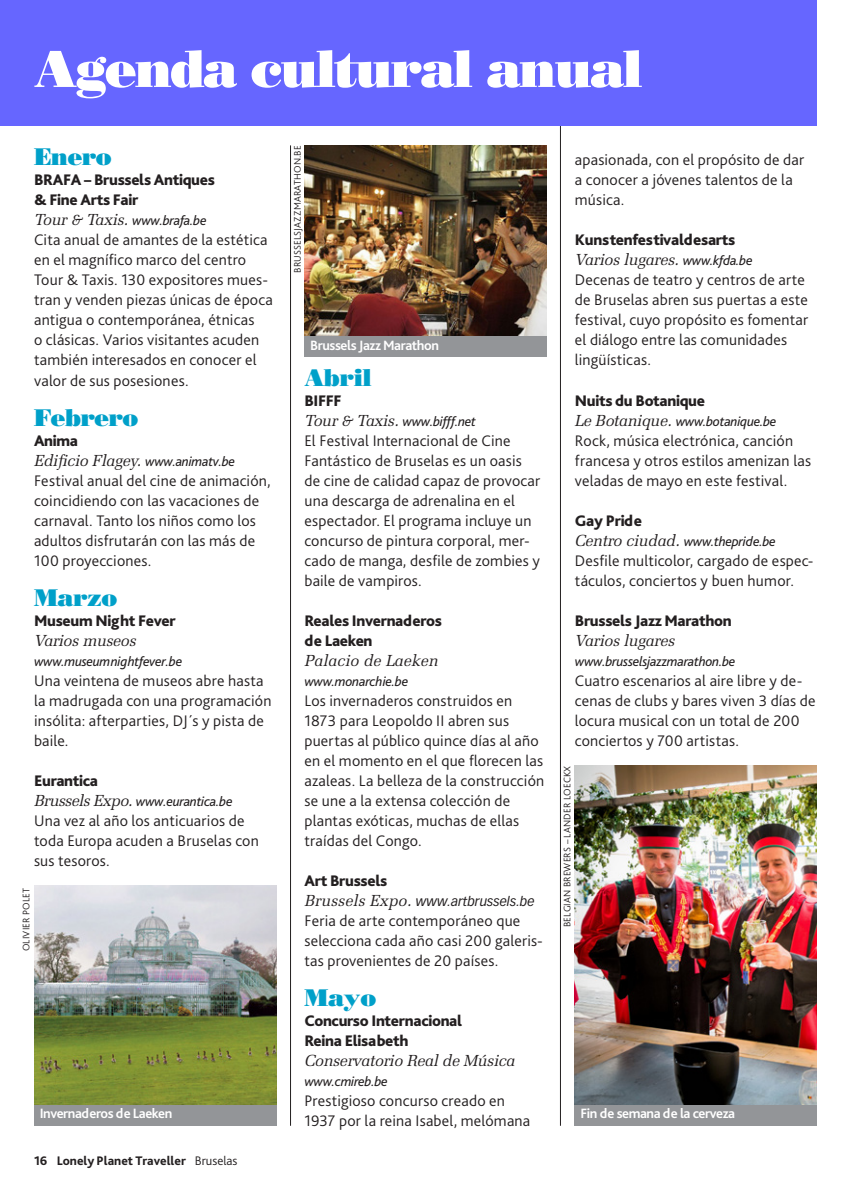
<style>
.page{position:relative;width:851px;height:1191px;background:#fff}
.page>*{position:absolute;margin:0;border:0;box-sizing:border-box;transform-origin:0 0}
.t1{font:52px "Bodoni Std Poster";letter-spacing:-.04em;color:#fff}
.Body_Vectora{font:24px "Bodoni Std Poster";letter-spacing:-.02em;color:#00a0c9}
.Per_defecte{font:300 16px/20px "Bliss Pro";letter-spacing:.015em;color:#231f20}
.Body_Vectora-2{font:800 16px/20px "Bliss Pro";letter-spacing:-.02em;color:#231f20}
.t2{font:italic 16px "Melior LT Std";letter-spacing:-.02em;color:#231f20}
.t3{font:italic 16px "Melior LT Std";color:#231f20}
.t4{font:700 14.2px "Bliss Pro";letter-spacing:-.03em;color:#fff}
.t5{font:italic 14px "Bliss Pro";letter-spacing:-.02em;color:#231f20}
.folio{font:800 13px "Bliss Pro";color:#231f20}
.t6{font:italic 13px "Vectora LT Std";color:#231f20}
.Credit{font:300 10px "Bliss Pro";letter-spacing:.015em;color:#231f20}
.s1{font-family:"Melior LT Std";font-size:16px}
.s2{font-family:"Bliss Pro";font-size:14px}
.s3{font-weight:300}
</style>
<div class="page">
<hr style="left:560px;top:71px;width:1px;height:1054px;background:#231f20">
<hr style="left:290px;top:145px;width:1px;height:980px;background:#231f20">
<img style="left:34px;top:885px;width:242px;height:220px">
<img style="left:574px;top:765px;width:242px;height:340px">
<img style="left:304px;top:145px;width:242px;height:192px">
<div style="left:304px;top:337px;width:242px;height:20px;background:#939598"></div>
<div style="left:34px;top:1105px;width:242px;height:20px;background:#939598"></div>
<div style="left:574px;top:1105px;width:242px;height:20px;background:#939598"></div>
<div style="left:0;top:0;width:816px;height:125px;background:#66f"></div>
<p class="t1" style="left:34px;top:37px;width:610px">Agenda cultural anual</p>
<p class="Credit" style="left:291px;top:273px;width:129px;rotate:-90deg">BRUSSELSJAZZMARATHON.BE</p>
<p class="Body_Vectora" style="left:34px;top:142px;width:79px">Enero</p>
<p class="Body_Vectora-2" style="left:34px;top:170px;width:182px">BRAFA – Brussels Antiques &amp; Fine Arts Fair</p>
<p class="t5" style="left:34px;top:212px;width:174px"><span class="s1">Tour &amp; Taxis.</span> www.brafa.be</p>
<p class="Per_defecte" style="left:34px;top:230px;width:240px">Cita anual de amantes de la estética en el magnífico marco del centro Tour &amp; Taxis. 130 expositores mues&shy;tran y venden piezas únicas de época antigua o contemporánea, étnicas<br>o clásicas. Varios visitantes acuden también interesados en conocer el valor de sus posesiones.</p>
<p class="Body_Vectora" style="left:34px;top:402px;width:106px">Febrero</p>
<p class="Body_Vectora-2" style="left:34px;top:430px;width:46px">Anima</p>
<p class="t2" style="left:34px;top:451px;width:202px">Edificio Flagey. <span class="s2">www.animatv.be</span></p>
<p class="Per_defecte" style="left:34px;top:470px;width:238px">Festival anual del cine de animación, coincidiendo con las vacaciones de carnaval. Tanto los niños como los adultos disfrutarán con las más de<br>100 proyecciones.</p>
<p class="Body_Vectora" style="left:34px;top:582px;width:85px">Marzo</p>
<p class="Body_Vectora-2" style="left:34px;top:610px;width:143px">Museum Night Fever</p>
<p class="t2" style="left:34px;top:631px;width:104px">Varios museos</p>
<p class="t5" style="left:34px;top:652px;width:150px">www.museumnightfever.be</p>
<p class="Per_defecte" style="left:34px;top:670px;width:239px">Una veintena de museos abre hasta la madrugada con una programación insólita: afterparties, DJ´s y pista de baile.</p>
<p class="Body_Vectora-2" style="left:34px;top:770px;width:66px">Eurantica</p>
<p class="t5" style="left:34px;top:792px;width:200px"><span class="s1">Brussels Expo.</span> www.eurantica.be</p>
<p class="Per_defecte" style="left:34px;top:810px;width:226px">Una vez al año los anticuarios de toda Europa acuden a Bruselas con sus tesoros.</p>
<p class="Per_defecte" style="left:574px;top:150px;width:231px">apasionada, con el propósito de dar a conocer a jóvenes talentos de la música.</p>
<p class="Body_Vectora-2" style="left:574px;top:230px;width:162px">Kunstenfestivaldesarts</p>
<p class="t2" style="left:574px;top:251px;width:179px">Varios lugares. <span class="s2">www.kfda.be</span></p>
<p class="Per_defecte" style="left:574px;top:270px;width:235px">Decenas de teatro y centros de arte de Bruselas abren sus puertas a este festival, cuyo propósito es fomentar el diálogo entre las comunidades lingüísticas.</p>
<p class="Body_Vectora-2" style="left:574px;top:390px;width:132px">Nuits du Botanique</p>
<p class="t5" style="left:574px;top:412px;width:203px"><span class="s1">Le Botanique.</span> www.botanique.be</p>
<p class="Per_defecte" style="left:574px;top:430px;width:238px">Rock, música electrónica, canción francesa y otros estilos amenizan las veladas de mayo en este festival.</p>
<p class="Body_Vectora-2" style="left:574px;top:510px;width:69px">Gay Pride</p>
<p class="t5" style="left:574px;top:532px;width:202px"><span class="s1">Centro ciudad.</span> www.thepride.be</p>
<p class="Per_defecte" style="left:574px;top:550px;width:240px">Desfile multicolor, cargado de espec&shy;táculos, conciertos y buen humor.</p>
<p class="Body_Vectora-2" style="left:574px;top:610px;width:158px">Brussels Jazz Marathon</p>
<p class="t2" style="left:574px;top:631px;width:101px">Varios lugares</p>
<p class="t5" style="left:574px;top:652px;width:162px">www.brusselsjazzmarathon.be</p>
<p class="Per_defecte" style="left:574px;top:670px;width:242px">Cuatro escenarios al aire libre y de&shy;cenas de clubs y bares viven 3 días de locura musical con un total de 200 conciertos y 700 artistas.</p>
<p class="t4" style="left:310px;top:336px;width:130px">Brussels Jazz Marathon</p>
<p class="Body_Vectora" style="left:304px;top:362px;width:69px">Abril</p>
<p class="Body_Vectora-2" style="left:304px;top:390px;width:39px">BIFFF</p>
<p class="t5" style="left:304px;top:412px;width:173px"><span class="s1">Tour &amp; Taxis.</span> www.bifff.net</p>
<p class="Per_defecte" style="left:304px;top:430px;width:237px">El Festival Internacional de Cine<br>Fantástico de Bruselas es un oasis de cine de calidad capaz de provocar una descarga de adrenalina en el espectador. El programa incluye un concurso de pintura corporal, mer&shy;cado de manga, desfile de zombies y baile de vampiros.</p>
<p class="Body_Vectora-2" style="left:304px;top:610px;width:139px">Reales Invernaderos de Laeken</p>
<p class="t3" style="left:304px;top:651px;width:135px">Palacio de Laeken</p>
<p class="t5" style="left:304px;top:672px;width:105px">www.monarchie.be</p>
<p class="Per_defecte" style="left:304px;top:690px;width:241px">Los invernaderos construidos en<br>1873 para Leopoldo II abren sus puertas al público quince días al año en el momento en el que florecen las azaleas. La belleza de la construcción se une a la extensa colección de plantas exóticas, muchas de ellas traídas del Congo.</p>
<p class="Body_Vectora-2" style="left:304px;top:870px;width:84px">Art Brussels</p>
<p class="t6" style="left:304px;top:893px;width:232px"><span class="s1">Brussels Expo.</span> www.artbrussels.be</p>
<p class="Per_defecte" style="left:304px;top:910px;width:240px">Feria de arte contemporáneo que selecciona cada año casi 200 galeris&shy;tas provenientes de 20 países.</p>
<p class="Body_Vectora" style="left:304px;top:982px;width:73px">Mayo</p>
<p class="Body_Vectora-2" style="left:304px;top:1010px;width:159px">Concurso Internacional<br>Reina Elisabeth</p>
<p class="t2" style="left:304px;top:1051px;width:212px">Conservatorio Real de Música</p>
<p class="t5" style="left:304px;top:1072px;width:85px">www.cmireb.be</p>
<p class="Per_defecte" style="left:304px;top:1090px;width:227px">Prestigioso concurso creado en<br>1937 por la reina Isabel, melómana</p>
<p class="Credit" style="left:561px;top:927px;width:163px;rotate:-90deg">BELGIAN BREWERS – LANDER LOECKX</p>
<p class="Credit" style="left:20px;top:951px;width:65px;rotate:-90deg">OLIVIER POLET</p>
<p class="t4" style="left:40px;top:1105px;width:134px">Invernaderos de Laeken</p>
<p class="t4" style="left:580px;top:1105px;width:156px">Fin de semana de la cerveza</p>
<p class="folio" style="left:34px;top:1152px;width:205px">16 Lonely Planet Traveller <span class="s3">Bruselas</span></p>
</div>
